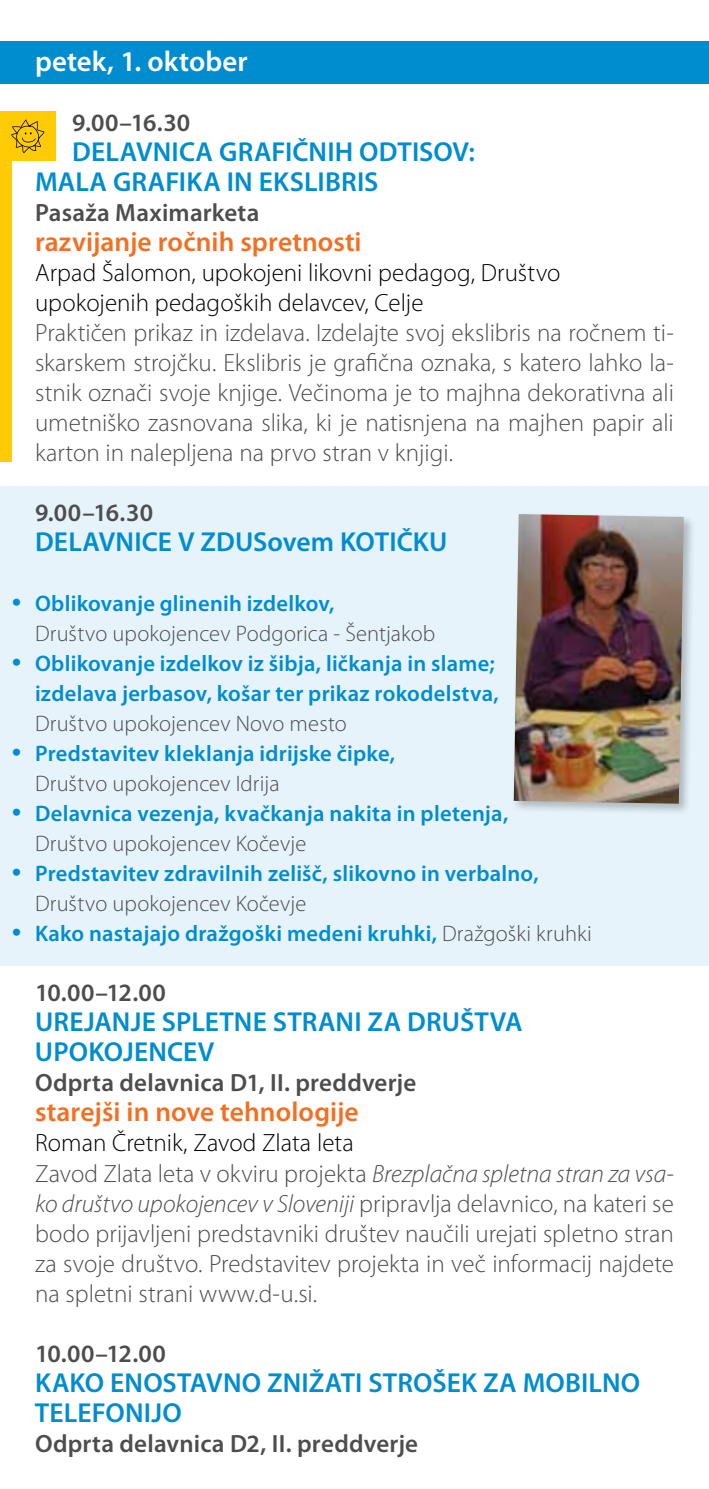
<style>
.page{position:relative;width:709px;height:1489px;background:#fff}
.page>*{position:absolute;margin:0;border:0;box-sizing:border-box;transform-origin:0 0}
.t1{font:600 28.75px "Myriad Pro";letter-spacing:.005em;color:#fff}
.t2{font:600 27.5px/30px "Myriad Pro";letter-spacing:.005em;color:#008dd0}
.t3{font:600 27.5px "Myriad Pro";color:#f36f21}
.t4{font:300 25px/30px "Myriad Pro";color:#4d4d4f;text-align:justify}
.t5{font:600 25px "Myriad Pro";letter-spacing:.01em;color:#4d4d4f}
.t6{font:300 25px/30px "Myriad Pro";color:#000}
.t7{font:25px "Museo 300";color:#008dd0}
.t8{font:600 22.5px/30px "Myriad Pro";letter-spacing:.01em;color:#008dd0}
.t9{font:300 22.5px/30px "Myriad Pro";letter-spacing:.005em;color:#4d4d4f}
.s1{font-weight:600;color:#008dd0}
.s2{color:#000}
.s3{font-style:italic}
</style>
<div class="page">
<div style="left:0;top:486px;width:709px;height:479px;background:#e6f3fa"></div>
<div style="left:0;top:41px;width:709px;height:43px;background:#008dd0"></div>
<div style="left:0;top:112px;width:56px;height:49px;background:#ffcb05"></div>
<svg style="left:11px;top:119px;width:33px;height:34px"></svg>
<div style="left:0;top:151px;width:11px;height:310px;background:#ffcb05"></div>
<div style="left:511px;top:511px;width:185px;height:305px;background:#000;opacity:.25"></div>
<img style="left:514px;top:514px;width:169px;height:289px">
<p class="t1" style="left:35px;top:43px;width:214px">petek, 1. oktober</p>
<p class="t5" style="left:72px;top:107px;width:120px">9.00–16.30</p>
<p class="t2" style="left:35px;top:136px;width:441px;text-indent:37px">Delavnica grafičnih odtisov: mala grafika in ekslibris</p>
<p class="t5" style="left:35px;top:197px;width:226px">Pasaža Maximarketa</p>
<p class="t3" style="left:35px;top:224px;width:328px">razvijanje ročnih spretnosti</p>
<p class="t6" style="left:35px;top:258px;width:527px">Arpad Šalomon, upokojeni likovni pedagog, Društvo upokojenih pedagoških delavcev, Celje</p>
<p class="t4" style="left:35px;top:318px;width:640px">Praktičen prikaz in izdelava. Izdelajte svoj ekslibris na ročnem ti&shy;skarskem strojčku. Ekslibris je grafična oznaka, s katero lahko la&shy;stnik označi svoje knjige. Večinoma je to majhna dekorativna ali umetniško zasnovana slika, ki je natisnjena na majhen papir ali karton in nalepljena na prvo stran v knjigi.</p>
<p class="t5" style="left:35px;top:497px;width:120px">9.00–16.30</p>
<p class="t2" style="left:35px;top:526px;width:410px">delavnice v ZDUSovem kotičku</p>
<p class="t7" style="left:11px;top:589px;width:12px">•</p>
<p class="t7" style="left:11px;top:649px;width:12px">•</p>
<p class="t7" style="left:11px;top:739px;width:12px">•</p>
<p class="t7" style="left:11px;top:799px;width:12px">•</p>
<p class="t7" style="left:11px;top:859px;width:12px">•</p>
<p class="t7" style="left:11px;top:919px;width:12px">•</p>
<p class="t8" style="left:35px;top:588px;width:301px">Oblikovanje glinenih izdelkov,</p>
<p class="t9" style="left:35px;top:619px;width:402px">Društvo upokojencev Podgorica - Šentjakob</p>
<p class="t8" style="left:35px;top:648px;width:465px">Oblikovanje izdelkov iz šibja, ličkanja in slame; izdelava jerbasov, košar ter prikaz rokodelstva,</p>
<p class="t9" style="left:35px;top:709px;width:313px">Društvo upokojencev Novo mesto</p>
<p class="t8" style="left:35px;top:738px;width:361px">Predstavitev kleklanja idrijske čipke,</p>
<p class="t9" style="left:35px;top:769px;width:246px">Društvo upokojencev Idrija</p>
<p class="t8" style="left:35px;top:798px;width:475px">Delavnica vezenja, kvačkanja nakita in pletenja,</p>
<p class="t9" style="left:35px;top:829px;width:273px">Društvo upokojencev Kočevje</p>
<p class="t8" style="left:35px;top:858px;width:505px">Predstavitev zdravilnih zelišč, slikovno in verbalno,</p>
<p class="t9" style="left:35px;top:889px;width:558px">Društvo upokojencev Kočevje<br><span class="s1">Kako nastajajo dražgoški medeni kruhki,</span> Dražgoški kruhki</p>
<p class="t5" style="left:35px;top:977px;width:132px">10.00–12.00</p>
<p class="t2" style="left:35px;top:1006px;width:489px">Urejanje spletne strani za društva upokojencev</p>
<p class="t5" style="left:35px;top:1067px;width:383px">Odprta delavnica D1, II . preddverje</p>
<p class="t3" style="left:35px;top:1094px;width:325px">starejši in nove tehnologije</p>
<p class="t4" style="left:35px;top:1128px;width:640px;text-align:left"><span class="s2">Roman Čretnik, Zavod Zlata leta<br></span>Zavod Zlata leta v okviru projekta <span class="s3">Brezplačna spletna stran za vsa&shy;ko društvo upokojencev v Sloveniji</span> pripravlja delavnico, na kateri se bodo prijavljeni predstavniki društev naučili urejati spletno stran za svoje društvo. Predstavitev projekta in več informacij najdete na spletni strani www.d-u.si.</p>
<p class="t5" style="left:35px;top:1337px;width:132px">10.00–12.00</p>
<p class="t2" style="left:35px;top:1366px;width:607px">Kako enostavno znižati strošek za mobilno telefonijo</p>
<p class="t5" style="left:35px;top:1427px;width:385px">Odprta delavnica D2, II . preddverje</p>
</div>
